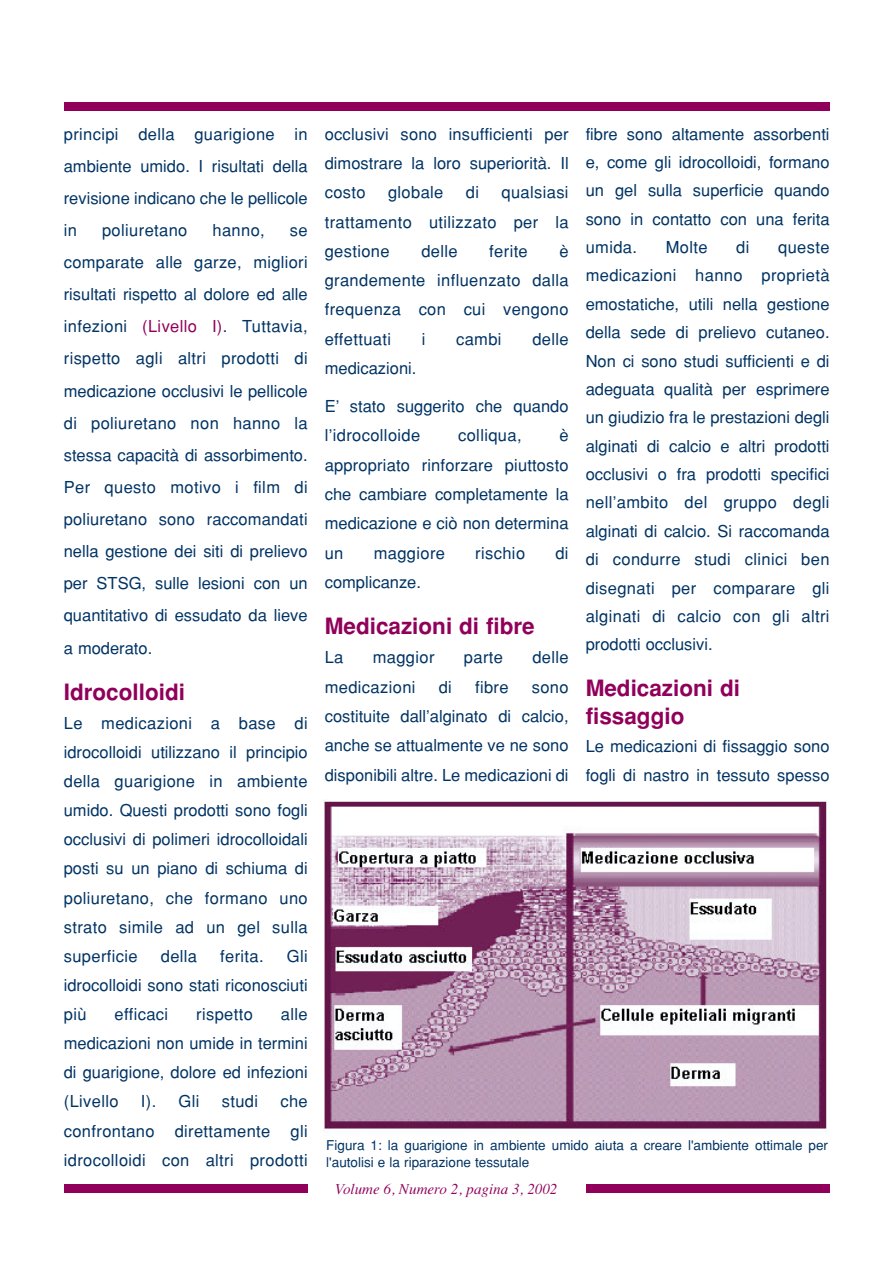
<style>
.page{position:relative;width:893px;height:1263px;background:#fff}
.page>*{position:absolute;margin:0;border:0;box-sizing:border-box;transform-origin:0 0}
.t1{font:700 22.5px/28.3px "Helvetica";color:#90005b}
.t2{font:16.5px/28.3px "Helvetica";color:#003364;text-align:justify}
.t3{font:16.5px "Helvetica";letter-spacing:.02em;color:#003364}
.t4{font:italic 15px "Times";color:#90005b}
.t5{font:13.5px/16.5px "Helvetica";color:#003364}
.s1{color:#90005b}
</style>
<div class="page">
<div style="left:64px;top:1184px;width:244px;height:9px;background:#90005b"></div>
<div style="left:585px;top:1184px;width:244px;height:9px;background:#90005b"></div>
<div style="left:64px;top:102px;width:765px;height:9px;background:#90005b"></div>
<img style="left:323px;top:800px;width:504px;height:336px">
<p class="t2" style="left:64px;top:119px;width:245px;line-height:32.1px">principi della guarigione in ambiente umido. I risultati della revisione indicano che le pellicole in</p>
<p class="t3" style="left:102px;top:224px;width:87px">poliuretano</p>
<p class="t2" style="left:212px;top:218px;width:54px">hanno,</p>
<p class="t2" style="left:64px;top:216px;width:245px;line-height:32.1px;text-indent:226px">se comparate alle garze, migliori risultati rispetto al dolore ed alle infezioni <span class="s1">(Livello I)</span>. Tuttavia, rispetto agli altri prodotti di medicazione occlusivi le pellicole di poliuretano non hanno la stessa capacità di assorbimento.<br>Per questo motivo i film di poliuretano sono raccomandati nella gestione dei siti di prelievo per STSG, sulle lesioni con un quantitativo di essudato da lieve a moderato.</p>
<h1 class="t1" style="left:64px;top:680px;width:123px">Idrocolloidi</h1>
<p class="t2" style="left:64px;top:710px;width:245px;line-height:29.1px">Le medicazioni a base di idrocolloidi utilizzano il principio della guarigione in ambiente umido. Questi prodotti sono fogli occlusivi di polimeri idrocolloidali posti su un piano di schiuma di poliuretano, che formano uno strato simile ad un gel sulla superficie</p>
<p class="t2" style="left:64px;top:943px;width:245px;line-height:29.1px;text-indent:223px">Gli idrocolloidi sono stati riconosciuti più</p>
<p class="t2" style="left:161px;top:943px;width:38px">della</p>
<p class="t2" style="left:220px;top:943px;width:45px">ferita.</p>
<p class="t3" style="left:115px;top:1008px;width:55px">efficaci</p>
<p class="t3" style="left:196px;top:1008px;width:58px">rispetto</p>
<p class="t2" style="left:64px;top:1001px;width:245px;line-height:29.1px;text-indent:217px">alle medicazioni non umide in termini di guarigione, dolore ed infezioni (Livello</p>
<p class="t2" style="left:141px;top:1089px;width:17px">I).</p>
<p class="t2" style="left:179px;top:1089px;width:22px">Gli</p>
<p class="t2" style="left:222px;top:1089px;width:38px">studi</p>
<p class="t2" style="left:64px;top:1089px;width:245px;line-height:29.1px;text-indent:216px">che confrontano direttamente gli idrocolloidi con altri prodotti</p>
<p class="t2" style="left:325px;top:121px;width:245px;line-height:29.2px">occlusivi sono insufficienti per dimostrare la loro superiorità. Il costo</p>
<p class="t2" style="left:325px;top:179px;width:245px;line-height:29.2px;text-indent:177px">qualsiasi trattamento utilizzato per la gestione</p>
<p class="t3" style="left:388px;top:186px;width:57px">globale</p>
<p class="t2" style="left:466px;top:180px;width:15px">di</p>
<p class="t2" style="left:325px;top:238px;width:245px;line-height:29.2px;text-indent:235px">è grandemente influenzato dalla frequenza con cui vengono effettuati</p>
<p class="t2" style="left:421px;top:238px;width:38px">delle</p>
<p class="t2" style="left:489px;top:238px;width:40px">ferite</p>
<p class="t2" style="left:422px;top:326px;width:5px">i</p>
<p class="t2" style="left:456px;top:326px;width:47px">cambi</p>
<p class="t2" style="left:532px;top:326px;width:38px">delle</p>
<p class="t2" style="left:325px;top:356px;width:93px">medicazioni.</p>
<p class="t2" style="left:325px;top:393px;width:245px;line-height:29.2px">E’ stato suggerito che quando l’idrocolloide</p>
<p class="t2" style="left:325px;top:422px;width:245px;line-height:29.2px;text-indent:235px">è appropriato rinforzare piuttosto che cambiare completamente la medicazione e ciò non determina un</p>
<p class="t3" style="left:458px;top:429px;width:65px">colliqua,</p>
<p class="t3" style="left:374px;top:547px;width:73px">maggiore</p>
<p class="t3" style="left:475px;top:547px;width:51px">rischio</p>
<p class="t2" style="left:555px;top:540px;width:15px">di</p>
<p class="t2" style="left:325px;top:569px;width:98px">complicanze.</p>
<h1 class="t1" style="left:325px;top:614px;width:211px">Medicazioni di fibre</h1>
<p class="t2" style="left:325px;top:645px;width:20px">La</p>
<p class="t3" style="left:373px;top:652px;width:63px">maggior</p>
<p class="t2" style="left:464px;top:645px;width:41px">parte</p>
<p class="t2" style="left:532px;top:645px;width:38px">delle</p>
<p class="t3" style="left:325px;top:681px;width:92px">medicazioni</p>
<p class="t2" style="left:438px;top:674px;width:15px">di</p>
<p class="t2" style="left:475px;top:674px;width:35px">fibre</p>
<p class="t2" style="left:325px;top:674px;width:245px;line-height:29.2px;text-indent:207px">sono costituite dall’alginato di calcio, anche se attualmente ve ne sono disponibili altre. Le medicazioni di</p>
<p class="t2" style="left:585px;top:121px;width:245px">fibre sono altamente assorbenti e, come gli idrocolloidi, formano un gel sulla superficie quando sono in contatto con una ferita umida.</p>
<p class="t2" style="left:665px;top:235px;width:43px">Molte</p>
<p class="t2" style="left:736px;top:235px;width:15px">di</p>
<p class="t2" style="left:585px;top:235px;width:245px;text-indent:192px">queste medicazioni hanno proprietà emostatiche, utili nella gestione della sede di prelievo cutaneo.<br>Non ci sono studi sufficienti e di adeguata qualità per esprimere un giudizio fra le prestazioni degli alginati di calcio e altri prodotti occlusivi o fra prodotti specifici nell’ambito del gruppo degli alginati di calcio. Si raccomanda di condurre studi clinici ben disegnati per comparare gli alginati di calcio con gli altri prodotti occlusivi.</p>
<h1 class="t1" style="left:585px;top:676px;width:156px">Medicazioni di fissaggio</h1>
<p class="t2" style="left:585px;top:734px;width:245px">Le medicazioni di fissaggio sono fogli di nastro in tessuto spesso</p>
<p class="t5" style="left:326px;top:1138px;width:503px">Figura 1: la guarigione in ambiente umido aiuta a creare l'ambiente ottimale per l'autolisi e la riparazione tessutale</p>
<p class="t4" style="left:335px;top:1183px;width:224px">Volume 6, Numero 2, pagina 3, 2002</p>
</div>
